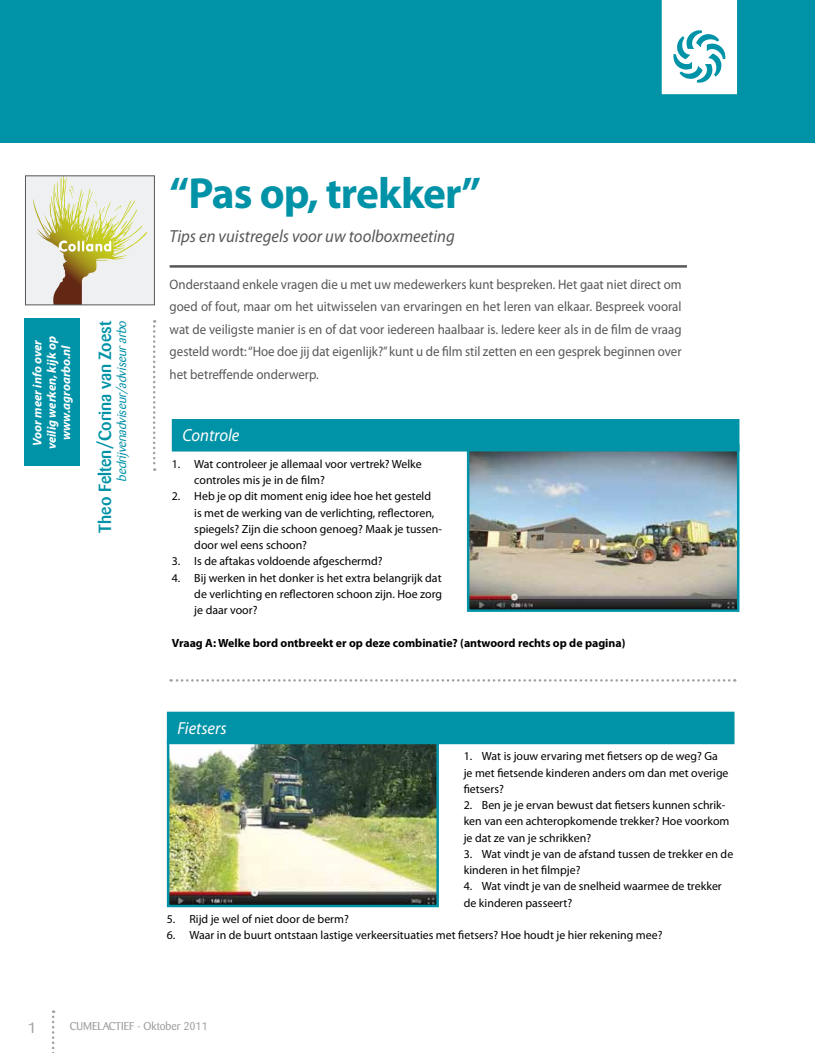
<style>
.page{position:relative;width:815px;height:1053px;background:#fff}
.page>*{position:absolute;margin:0;border:0;box-sizing:border-box;transform-origin:0 0}
.t1{font:700 43.75px "Myriad Pro";letter-spacing:-.02em;color:#0092a7}
.t2{font:italic 17.5px "Myriad Pro";color:#58585a;scale:.95 1}
.t3{font:500 17.5px "Barmeno Pro";color:#0092a7}
.t4{font:italic 17.5px "Myriad Pro";color:#fff;scale:.95 1}
.t5{font:15px "Barmeno Pro";color:#9c9e9f}
.t6{font:13.75px/22.5px "Myriad Pro";color:#58585a;text-align:justify;scale:.94 1}
.t7{font:italic 700 12.5px/14.4px "Myriad Pro";color:#fff;text-align:center}
.t8{font:italic 12.5px "Barmeno Pro";color:#0092a7}
.t9{font:11.88px/16.2px "Myriad Pro";color:#000}
.t10{font:700 11.88px "Myriad Pro";color:#000}
.t11{font:11.25px "Barmeno Pro";color:#9c9e9f}
</style>
<div class="page">
<svg style="left:52px;top:1010px;width:2px;height:43px"></svg>
<div style="left:0;top:0;width:815px;height:143px;background:#0092a7"></div>
<svg style="left:662px;top:0;width:75px;height:94px;background:#dcf0f2"></svg>
<svg style="left:27px;top:177px;width:126px;height:126px;background:#dddacd"></svg>
<svg style="left:33px;top:177px;width:78px;height:84px;background:#dcdda9"></svg>
<div style="left:25px;top:175px;width:130px;height:130px;border:1px solid #58585a"></div>
<svg style="left:153px;top:320px;width:2px;height:151px"></svg>
<div style="left:24px;top:319px;width:55px;height:147px;background:#0092a7"></div>
<svg style="left:171px;top:679px;width:564px;height:2px"></svg>
<img style="left:466px;top:443px;width:274px;height:169px">
<img style="left:166px;top:738px;width:274px;height:170px">
<hr style="left:170px;top:265px;width:517px;height:2px;background:#58585a">
<div style="left:172px;top:419px;width:567px;height:32px;background:#0092a7"></div>
<div style="left:167px;top:711px;width:568px;height:33px;background:#0092a7"></div>
<h1 class="t1" style="left:170px;top:164px;width:313px">“Pas op, trekker”</h1>
<p class="t7" style="left:30px;top:449px;width:115px;rotate:-90deg">Voor meer info over veilig werken, kijk op www.agroarbo.nl</p>
<h2 class="t3" style="left:94px;top:532px;width:213px;rotate:-90deg">Theo Felten/Corina van Zoest</h2>
<p class="t8" style="left:114px;top:481px;width:166px;rotate:-90deg">bedrijvenadviseur/adviseurarbo</p>
<h2 class="t2" style="left:170px;top:225px;width:302px">Tips en vuistregels voor uw toolboxmeeting</h2>
<p class="t6" style="left:170px;top:273px;width:546px">Onderstaand enkele vragen die u met uw medewerkers kunt bespreken. Het gaat niet direct om goed of fout, maar om het uitwisselen van ervaringen en het leren van elkaar. Bespreek vooral wat de veiligste manier is en of dat voor iedereen haalbaar is. Iedere keer als in de film de vraag gesteld wordt: “Hoe doe jij dat eigenlijk?” kunt u de film stil zetten en een gesprek beginnen over het betreffende onderwerp.</p>
<h2 class="t4" style="left:182px;top:424px;width:62px">Controle</h2>
<p class="t9" style="left:194px;top:455px;width:229px;text-indent:-23px">1. Wat controleer je allemaal voor vertrek? Welke controles mis je in de film?</p>
<p class="t9" style="left:194px;top:488px;width:249px;text-indent:-23px">2. Heb je op dit moment enig idee hoe het gesteld<br>is met de werking van de verlichting, reflectoren, spiegels? Zijn die schoon genoeg? Maak je tussen&shy;door wel eens schoon?</p>
<p class="t9" style="left:172px;top:553px;width:212px">3. Is de aftakas voldoende afgeschermd?</p>
<p class="t9" style="left:194px;top:569px;width:249px;text-align:justify;text-indent:-23px">4. Bij werken in het donker is het extra belangrijk dat de verlichting en reflectoren schoon zijn. Hoe zorg je daar voor?</p>
<p class="t10" style="left:172px;top:634px;width:455px">Vraag A: Welke bord ontbreekt er op deze combinatie? (antwoord rechts op de pagina)</p>
<h2 class="t4" style="left:178px;top:716px;width:53px">Fietsers</h2>
<p class="t9" style="left:464px;top:748px;width:266px">1. Wat is jouw ervaring met fietsers op de weg? Ga je met fietsende kinderen anders om dan met overige fietsers?</p>
<p class="t9" style="left:464px;top:796px;width:267px">2. Ben je je ervan bewust dat fietsers kunnen schrik&shy;ken van een achteropkomende trekker? Hoe voorkom je dat ze van je schrikken?</p>
<p class="t9" style="left:464px;top:845px;width:271px">3. Wat vindt je van de afstand tussen de trekker en de kinderen in het filmpje?</p>
<p class="t9" style="left:464px;top:878px;width:260px">4. Wat vindt je van de snelheid waarmee de trekker de kinderen passeert?</p>
<p class="t9" style="left:167px;top:910px;width:184px">5. Rijd je wel of niet door de berm?</p>
<p class="t9" style="left:167px;top:926px;width:497px">6. Waar in de buurt ontstaan lastige verkeersituaties met fietsers? Hoe houdt je hier rekening mee?</p>
<p class="t5" style="left:28px;top:1017px;width:10px">1</p>
<p class="t11" style="left:70px;top:1018px;width:139px">CUMELACTIEF - Oktober 2011</p>
</div>
